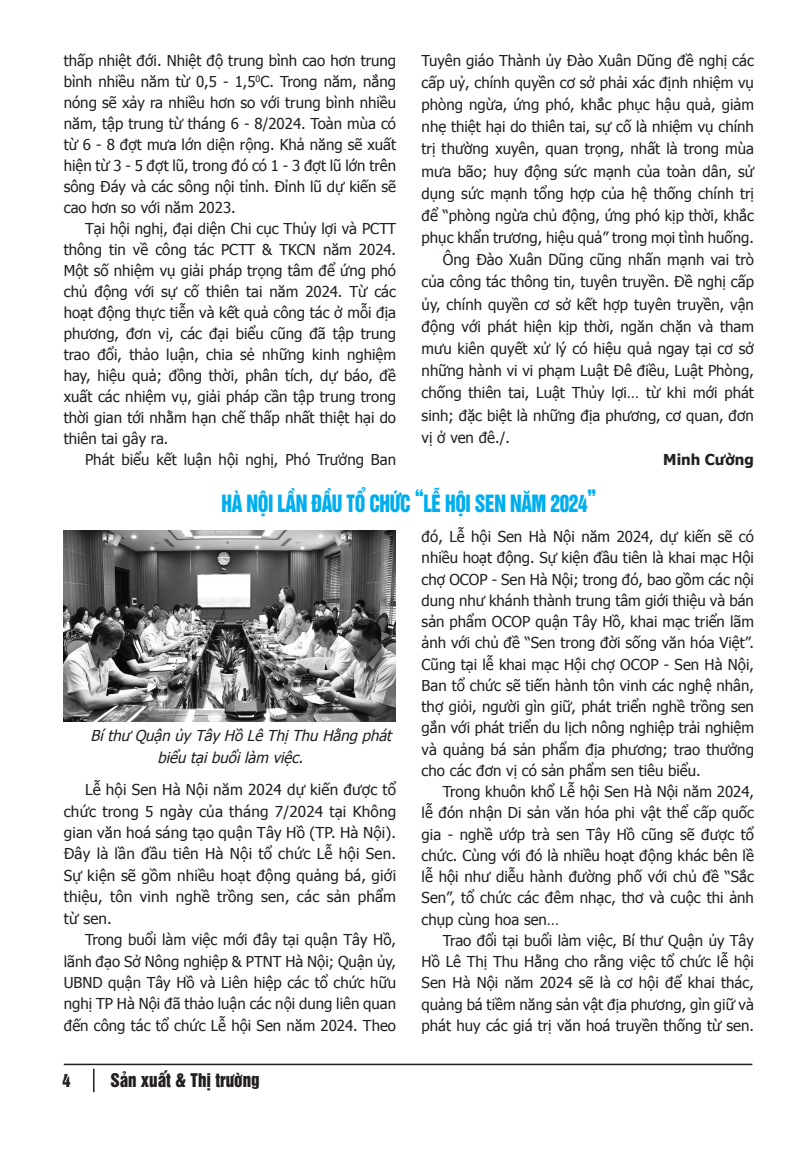
<style>
.page{position:relative;width:808px;height:1149px;background:#fff}
.page>*{position:absolute;margin:0;border:0;box-sizing:border-box;transform-origin:0 0}
.t1{font:21.75px "UTM Helvet Ins";letter-spacing:-.02em;color:#00aeef;scale:.88 1}
.t2{font:17.25px "UTM Helvet Ins";color:#231f20}
.t3{font:16.5px "UTM Helvet Ins";color:#231f20}
.t4{font:15px/21.3px "Tahoma";color:#231f20;text-align:justify}
.t5{font:italic 15px/21.8px "Tahoma";color:#231f20}
.t6{font:700 15px "Tahoma";color:#231f20}
</style>
<div class="page">
<hr style="left:64px;top:1063px;width:688px;height:1px;background:#231f20">
<svg style="left:93px;top:1068px;width:1px;height:23px"></svg>
<img style="left:64px;top:530px;width:332px;height:191px">
<p class="t4" style="left:64px;top:49px;width:334px">thấp nhiệt đới. Nhiệt độ trung bình cao hơn trung bình nhiều năm từ 0,5 - 1,5<sup>0</sup>C. Trong năm, nắng nóng sẽ xảy ra nhiều hơn so với trung bình nhiều năm, tập trung từ tháng 6 - 8/2024. Toàn mùa có từ 6 - 8 đợt mưa lớn diện rộng. Khả năng sẽ xuất hiện từ 3 - 5 đợt lũ, trong đó có 1 - 3 đợt lũ lớn trên sông Đáy và các sông nội tỉnh. Đỉnh lũ dự kiến sẽ cao hơn so với năm 2023.</p>
<p class="t4" style="left:64px;top:217px;width:334px;text-indent:21px">Tại hội nghị, đại diện Chi cục Thủy lợi và PCTT thông tin về công tác PCTT &amp; TKCN năm 2024.<br>Một số nhiệm vụ giải pháp trọng tâm để ứng phó chủ động với sự cố thiên tai năm 2024. Từ các hoạt động thực tiễn và kết quả công tác ở mỗi địa phương, đơn vị, các đại biểu cũng đã tập trung trao đổi, thảo luận, chia sẻ những kinh nghiệm hay, hiệu quả; đồng thời, phân tích, dự báo, đề xuất các nhiệm vụ, giải pháp cần tập trung trong thời gian tới nhằm hạn chế thấp nhất thiệt hại do thiên tai gây ra.</p>
<p class="t4" style="left:85px;top:448px;width:313px">Phát biểu kết luận hội nghị, Phó Trưởng Ban</p>
<p class="t4" style="left:422px;top:48px;width:334px;line-height:22.2px">Tuyên giáo Thành ủy Đào Xuân Dũng đề nghị các cấp uỷ, chính quyền cơ sở phải xác định nhiệm vụ phòng ngừa, ứng phó, khắc phục hậu quả, giảm nhẹ thiệt hại do thiên tai, sự cố là nhiệm vụ chính trị thường xuyên, quan trọng, nhất là trong mùa mưa bão; huy động sức mạnh của toàn dân, sử dụng sức mạnh tổng hợp của hệ thống chính trị để “phòng ngừa chủ động, ứng phó kịp thời, khắc phục khẩn trương, hiệu quả” trong mọi tình huống.</p>
<p class="t4" style="left:422px;top:248px;width:334px;line-height:22.2px;text-indent:21px">Ông Đào Xuân Dũng cũng nhấn mạnh vai trò của công tác thông tin, tuyên truyền. Đề nghị cấp ủy, chính quyền cơ sở kết hợp tuyên truyền, vận động với phát hiện kịp thời, ngăn chặn và tham mưu kiên quyết xử lý có hiệu quả ngay tại cơ sở những hành vi vi phạm Luật Đê điều, Luật Phòng, chống thiên tai, Luật Thủy lợi… từ khi mới phát sinh; đặc biệt là những địa phương, cơ quan, đơn vị ở ven đê./.</p>
<p class="t6" style="left:663px;top:449px;width:92px">Minh Cường</p>
<p class="t1" style="left:222px;top:485px;width:427px">HÀ NỘI LẦN ĐẦU TỔ CHỨC “LỄ HỘI SEN NĂM 2024”</p>
<p class="t5" style="left:158px;top:723px;width:240px;text-indent:-67px">Bíthư Quận ủy Tây Hồ LêThịThu Hằng phát biểu tạibuổilàm việc.</p>
<p class="t4" style="left:64px;top:778px;width:334px;text-indent:21px">Lễ hội Sen Hà Nội năm 2024 dự kiến được tổ chức trong 5 ngày của tháng 7/2024 tại Không gian văn hoá sáng tạo quận Tây Hồ (TP. Hà Nội).<br>Đây là lần đầu tiên Hà Nội tổ chức Lễ hội Sen.<br>Sự kiện sẽ gồm nhiều hoạt động quảng bá, giới thiệu, tôn vinh nghề trồng sen, các sản phẩm từ sen.</p>
<p class="t4" style="left:64px;top:927px;width:334px;text-indent:21px">Trong buổi làm việc mới đây tại quận Tây Hồ, lãnh đạo Sở Nông nghiệp &amp; PTNT Hà Nội; Quận ủy, UBND quận Tây Hồ và Liên hiệp các tổ chức hữu nghị TP Hà Nội đã thảo luận các nội dung liên quan đến công tác tổ chức Lễ hội Sen năm 2024. Theo</p>
<p class="t3" style="left:63px;top:1066px;width:10px">4</p>
<p class="t2" style="left:110px;top:1065px;width:151px">Sản xuất &amp; Thị trường</p>
<p class="t4" style="left:422px;top:525px;width:334px">đó, Lễ hội Sen Hà Nội năm 2024, dự kiến sẽ có nhiều hoạt động. Sự kiện đầu tiên là khai mạc Hội chợ OCOP - Sen Hà Nội; trong đó, bao gồm các nội dung như khánh thành trung tâm giới thiệu và bán sản phẩm OCOP quận Tây Hồ, khai mạc triển lãm ảnh với chủ đề “Sen trong đời sống văn hóa Việt”.<br>Cũng tại lễ khai mạc Hội chợ OCOP - Sen Hà Nội, Ban tổ chức sẽ tiến hành tôn vinh các nghệ nhân, thợ giỏi, người gìn giữ, phát triển nghề trồng sen gắn với phát triển du lịch nông nghiệp trải nghiệm và quảng bá sản phẩm địa phương; trao thưởng cho các đơn vị có sản phẩm sen tiêu biểu.</p>
<p class="t4" style="left:422px;top:780px;width:334px;text-indent:21px">Trong khuôn khổ Lễ hội Sen Hà Nội năm 2024, lễ đón nhận Di sản văn hóa phi vật thể cấp quốc gia - nghề ướp trà sen Tây Hồ cũng sẽ được tổ chức. Cùng với đó là nhiều hoạt động khác bên lề lễ hội như diễu hành đường phố với chủ đề “Sắc Sen”, tổ chức các đêm nhạc, thơ và cuộc thi ảnh chụp cùng hoa sen…</p>
<p class="t4" style="left:422px;top:928px;width:334px;text-indent:21px">Trao đổi tại buổi làm việc, Bí thư Quận ủy Tây Hồ Lê Thị Thu Hằng cho rằng việc tổ chức lễ hội Sen Hà Nội năm 2024 sẽ là cơ hội để khai thác, quảng bá tiềm năng sản vật địa phương, gìn giữ và phát huy các giá trị văn hoá truyền thống từ sen.</p>
</div>
